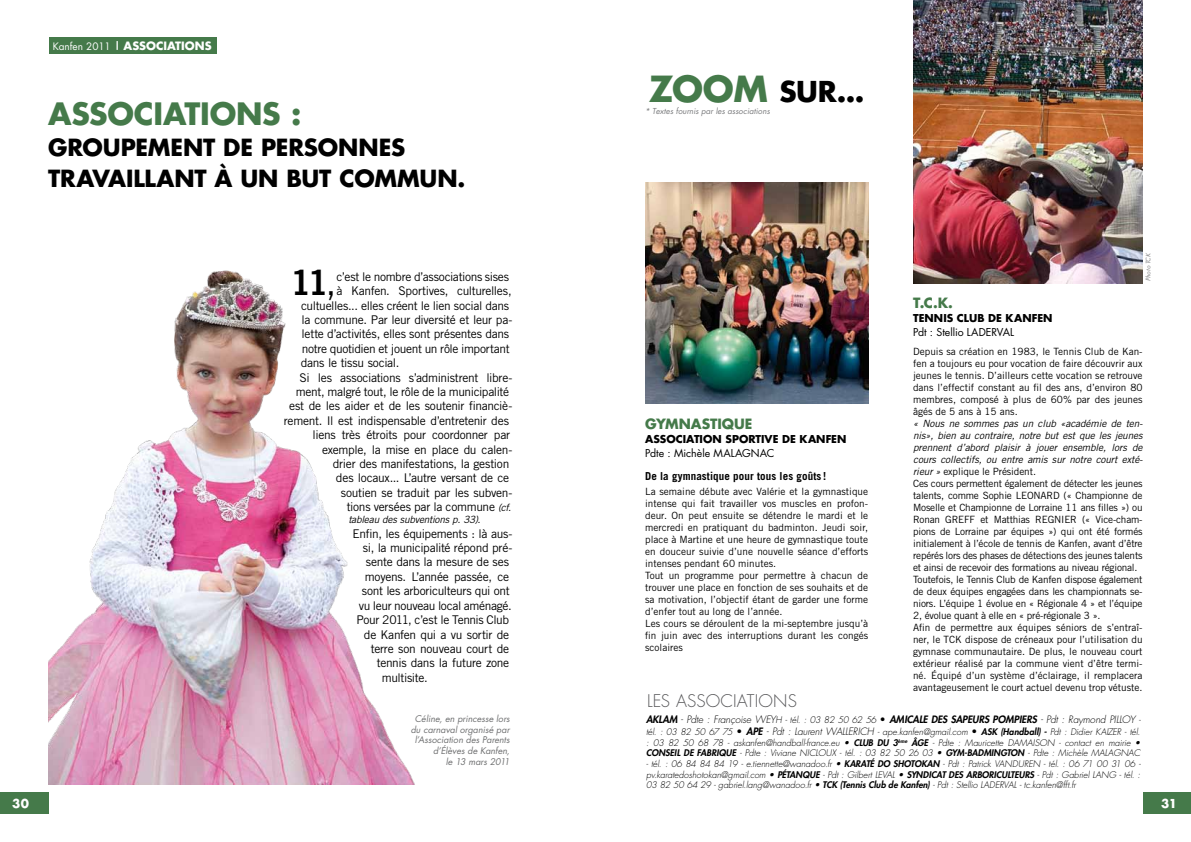
<style>
.page{position:relative;width:1191px;height:842px;background:#fff}
.page>*{position:absolute;margin:0;border:0;box-sizing:border-box;transform-origin:0 0}
.t1{font:34.6px "Trade Gothic LT Std Bd 2";color:#000}
.t2{font:700 30px "Futura Std";letter-spacing:-.01em;color:#457a4a}
.t3{font:700 28px "Futura Std";color:#000}
.t4{font:700 23px "Futura Std";color:#000}
.t5{font:300 17px "Futura Std";color:#58585a}
.t6{font:700 13.8px "Futura Std";color:#457a4a}
.t7{font:12px "Trade Gothic LT Std";letter-spacing:-.025em;color:#000}
.t8{font:700 12px "Futura Std";color:#fff}
.t9{font:700 11.2px "Futura Std";color:#fff}
.t10{font:700 11px "Trade Gothic LT Std";letter-spacing:.01em;color:#000}
.t11{font:700 10.6px "Futura Std";letter-spacing:.005em;color:#000}
.t12{font:10.6px "Futura Std";color:#000}
.t13{font:10px/12px "Trade Gothic LT Std";letter-spacing:-.02em;color:#000}
.t14{font:10px/12px "Trade Gothic LT Std";color:#000;text-align:justify}
.t15{font:italic 10px "Trade Gothic LT Std";letter-spacing:-.02em;color:#000}
.t16{font:italic 300 9.9px "Futura Std";letter-spacing:-.01em;color:#000}
.t17{font:italic 9px/10.8px "Futura Std";color:#707172;text-align:right}
.t18{font:italic 300 8.9px/10.7px "Futura Std";letter-spacing:-.005em;color:#000;text-align:justify}
.t19{font:italic 8px "Futura Std";letter-spacing:.005em;color:#7b7c7e}
.t20{font:italic 6px "Futura Std";color:#7b7c7e}
.s1{font-weight:400;font-size:10px}
.s2{font-size:8.8px}
.s3{font-family:"Trade Gothic LT Std"}
.s4{font-style:italic;font-size:10px}
.s5{font-size:35px;color:#457a4a}
.s6{font-style:italic}
.s7{font-weight:800}
.s8{font-size:8.9px}
.s9{font-weight:400;font-style:normal}
.s10{font-weight:400;font-style:normal;font-size:9.9px}
.s11{font-weight:800;font-size:9.9px}
.s12{font-size:9.9px}
</style>
<div class="page">
<img style="left:48px;top:270px;width:367px;height:514px">
<div style="left:49px;top:37px;width:167px;height:17px;background:#457a4a"></div>
<img style="left:913px;top:0;width:229px;height:284px">
<img style="left:645px;top:182px;width:223px;height:222px">
<div style="left:0;top:792px;width:48px;height:22px;background:#457a4a"></div>
<div style="left:1143px;top:792px;width:48px;height:22px;background:#457a4a"></div>
<p class="t9" style="left:53px;top:38px;width:160px"><span class="s1">Kanfen 2011</span> <span class="s2">|</span> ASSOCIATIONS</p>
<h2 class="t2" style="left:48px;top:93px;width:255px">ASSOCIATIONS :</h2>
<h3 class="t4" style="left:48px;top:132px;width:37px">GROUPEMENT</h3>
<h3 class="t4" style="left:223px;top:132px;width:55px">DE PERSONNES</h3>
<h3 class="t4" style="left:48px;top:163px;width:16px">TRAVAILLANT</h3>
<h3 class="t4" style="left:214px;top:163px;width:88px">ÀUN BUT</h3>
<h3 class="t4" style="left:339px;top:163px;width:21px">COMMUN</h3>
<h3 class="t4" style="left:457px;top:163px;width:9px">.</h3>
<h1 class="t1" style="left:290px;top:261px;width:47px">11<span class="s3">,</span></h1>
<p class="t7" style="left:336px;top:269px;width:174px">c’est le nombre d’associations sises</p>
<p class="t7" style="left:336px;top:284px;width:177px">à Kanfen. Sportives, culturelles,</p>
<p class="t7" style="left:301px;top:298px;width:209px">cultuelles... elles créent le lien social dans</p>
<p class="t7" style="left:302px;top:313px;width:212px">la commune. Par leur diversité et leur pa-</p>
<p class="t7" style="left:302px;top:327px;width:209px">lette d’activités, elles sont présentes dans</p>
<p class="t7" style="left:302px;top:341px;width:209px">notre quotidien et jouent un rôle important</p>
<p class="t7" style="left:301px;top:356px;width:100px">dans le tissu social.</p>
<p class="t7" style="left:300px;top:370px;width:214px">Si les associations s’administrent libre-</p>
<p class="t7" style="left:296px;top:385px;width:215px">ment, malgré tout, le rôle de la municipalité</p>
<p class="t7" style="left:289px;top:399px;width:225px">est de les aider et de les soutenir financiè-</p>
<p class="t7" style="left:284px;top:413px;width:227px">rement. Il est indispensable d’entretenir des</p>
<p class="t7" style="left:313px;top:428px;width:199px">liens très étroits pour coordonner par</p>
<p class="t7" style="left:322px;top:442px;width:192px">exemple, la mise en place du calen-</p>
<p class="t7" style="left:333px;top:457px;width:178px">drier des manifestations, la gestion</p>
<p class="t7" style="left:336px;top:471px;width:175px">des locaux... L’autre versant de ce</p>
<p class="t7" style="left:341px;top:485px;width:173px">soutien se traduit par les subven-</p>
<p class="t7" style="left:347px;top:500px;width:166px">tions versées par la commune <span class="s4">(cf.</span></p>
<p class="t15" style="left:348px;top:514px;width:134px">tableau des subventions p. 33).</p>
<p class="t7" style="left:352px;top:526px;width:161px">Enfin, les équipements : là aus-</p>
<p class="t7" style="left:363px;top:541px;width:151px">si, la municipalité répond pré-</p>
<p class="t7" style="left:366px;top:555px;width:145px">sente dans la mesure de ses</p>
<p class="t7" style="left:365px;top:569px;width:146px">moyens. L’année passée, ce</p>
<p class="t7" style="left:362px;top:584px;width:149px">sont les arboriculteurs qui ont</p>
<p class="t7" style="left:359px;top:598px;width:154px">vu leur nouveau local aménagé.</p>
<p class="t7" style="left:356px;top:613px;width:154px">Pour 2011, c’est le Tennis Club</p>
<p class="t7" style="left:364px;top:627px;width:147px">de Kanfen qui a vu sortir de</p>
<p class="t7" style="left:371px;top:641px;width:140px">terre son nouveau court de</p>
<p class="t7" style="left:377px;top:656px;width:134px">tennis dans la future zone</p>
<p class="t7" style="left:382px;top:670px;width:48px">multisite.</p>
<p class="t17" style="left:411px;top:713px;width:101px">Céline, en princesse lors du carnaval organisé par l’Association des Parents d’Élèves de Kanfen,<br>le 13 mars 2011</p>
<h3 class="t3" style="left:648px;top:73px;width:217px"><span class="s5">ZOOM</span> SUR...</h3>
<p class="t19" style="left:645px;top:106px;width:126px">* Textes fournis par les associations</p>
<h3 class="t6" style="left:645px;top:414px;width:109px">GYMNASTIQUE</h3>
<p class="t11" style="left:645px;top:432px;width:17px">ASSOCIATION</p>
<p class="t11" style="left:725px;top:432px;width:123px">SPORTIVE DE KANFEN</p>
<p class="t12" style="left:645px;top:447px;width:131px">Pdte : Michèle MALAGNAC</p>
<p class="t10" style="left:645px;top:469px;width:182px">De la gymnastique pour tous les goûts !</p>
<p class="t14" style="left:645px;top:485px;width:224px;text-align:left">La semaine débute avec Valérie et la gymnastique intense qui fait travailler vos muscles en profon&shy;deur. On peut ensuite se détendre le mardi et le mercredi en pratiquant du badminton. Jeudi soir, place à Martine et une heure de gymnastique toute en douceur suivie d’une nouvelle séance d’efforts intenses pendant 60 minutes.<br>Tout un programme pour permettre à chacun de trouver une place en fonction de ses souhaits et de sa motivation, l’objectif étant de garder une forme d’enfer tout au long de l’année.<br>Les cours se déroulent de la mi-septembre jusqu’à fin juin avec des interruptions durant les congés scolaires</p>
<h3 class="t5" style="left:647px;top:691px;width:41px">LES ASSOCIATIONS</h3>
<p class="t20" style="left:1144px;top:281px;width:29px;rotate:-90deg">Photo TCK</p>
<h3 class="t6" style="left:913px;top:293px;width:41px">T.C.K.</h3>
<p class="t11" style="left:913px;top:311px;width:14px">TENNIS</p>
<p class="t11" style="left:957px;top:311px;width:15px">CLUB</p>
<p class="t11" style="left:988px;top:311px;width:35px">DE KANFEN</p>
<p class="t12" style="left:913px;top:326px;width:102px">Pdt : Stellio LADERVAL</p>
<p class="t14" style="left:913px;top:345px;width:231px">Depuis sa création en 1983, le Tennis Club de Kan&shy;fen a toujours eu pour vocation de faire découvrir aux jeunes le tennis. D’ailleurs cette vocation se retrouve dans l’effectif constant au fil des ans, d’environ 80 membres, composé à plus de 60% par des jeunes âgés de 5 ans à 15 ans.</p>
<p class="t13" style="left:913px;top:417px;width:231px"><span class="s6">« Nous ne sommes pas un club «académie de ten&shy;nis», bien au contraire, notre but est que les jeunes prennent d’abord plaisir à jouer ensemble, lors de cours collectifs, ou entre amis sur notre court exté&shy;rieur »</span> explique le Président.<br>Ces cours permettent également de détecter les jeunes talents, comme Sophie LEONARD (« Championne de Moselle et Championne de Lorraine 11 ans filles ») ou Ronan GREFF et Matthias REGNIER (« Vice-cham&shy;pions de Lorraine par équipes ») qui ont été formés initialement à l’école de tennis de Kanfen, avant d’être repérés lors des phases de détections des jeunes talents et ainsi de recevoir des formations au niveau régional.<br>Toutefois, le Tennis Club de Kanfen dispose également de deux équipes engagées dans les championnats se&shy;niors. L’équipe 1 évolue en « Régionale 4 » et l’équipe 2, évolue quant à elle en « pré-régionale 3 ».<br>Afin de permettre aux équipes séniors de s’entraî&shy;ner, le TCK dispose de créneaux pour l’utilisation du gymnase communautaire. De plus, le nouveau court extérieur réalisé par la commune vient d’être termi&shy;né. Équipé d’un système d’éclairage, il remplacera avantageusement le court actuel devenu trop vétuste.</p>
<p class="t16" style="left:646px;top:713px;width:496px"><span class="s7">AKLAM</span> - Pdte : Françoise WEY<span class="s8">H - tél. : 03 82 50 62 56</span> <span class="s9">•</span> <span class="s7">AMICALE DES SAPEURS POMPIERS</span> - Pdt : Raymond PILLOY <span class="s8">-</span></p>
<p class="t18" style="left:646px;top:727px;width:496px">tél. : 03 82 50 67 75 <span class="s10">•</span> <span class="s11">APE</span> <span class="s12">- Pdt : Laurent WALLERICH</span> - ape.kanfen@gmail.com <span class="s10">•</span> <span class="s7">ASK (Handball) -</span> Pdt : Didier KAIZER - tél. : 03 82 50 68 78 - askanfen@handball-france.eu • <span class="s7">CLUB DU 3</span><sup>ème</sup> <span class="s7">ÂGE</span> - Pdte : Mauricette DAMAISON - contact en mairie • <span class="s7">CONSEIL DE FABRIQUE</span> - Pdte : Viviane NICLOUX - tél. : 03 82 50 26 03 • <span class="s7">GYM-BADMINGTON</span> - Pdte : Michèle MALAGNAC</p>
<p class="t18" style="left:646px;top:759px;width:496px">- tél. : 06 84 84 84 19 - e.tiennette@wanadoo.fr • <span class="s7">KARATÉ DO SHOTOKAN</span> - Pdt : Patrick VANDUREN - tél. : 06 71 00 31 06 - pv.karatedoshotokan@gmail.com • <span class="s7">PÉTANQUE</span> - Pdt : Gilbert LEVAL • <span class="s7">SYNDICAT DES ARBORICULTEURS</span> - Pdt : Gabriel LANG - tél. :<br>03 82 50 64 29 - gabriel.lang@wanadoo.fr • <span class="s7">TCK (Tennis Club de Kanfen)</span> - Pdt : Stellio LADERVAL - tc.kanfen@fft.fr</p>
<p class="t8" style="left:12px;top:795px;width:18px">30</p>
<p class="t8" style="left:1161px;top:795px;width:17px">31</p>
</div>
